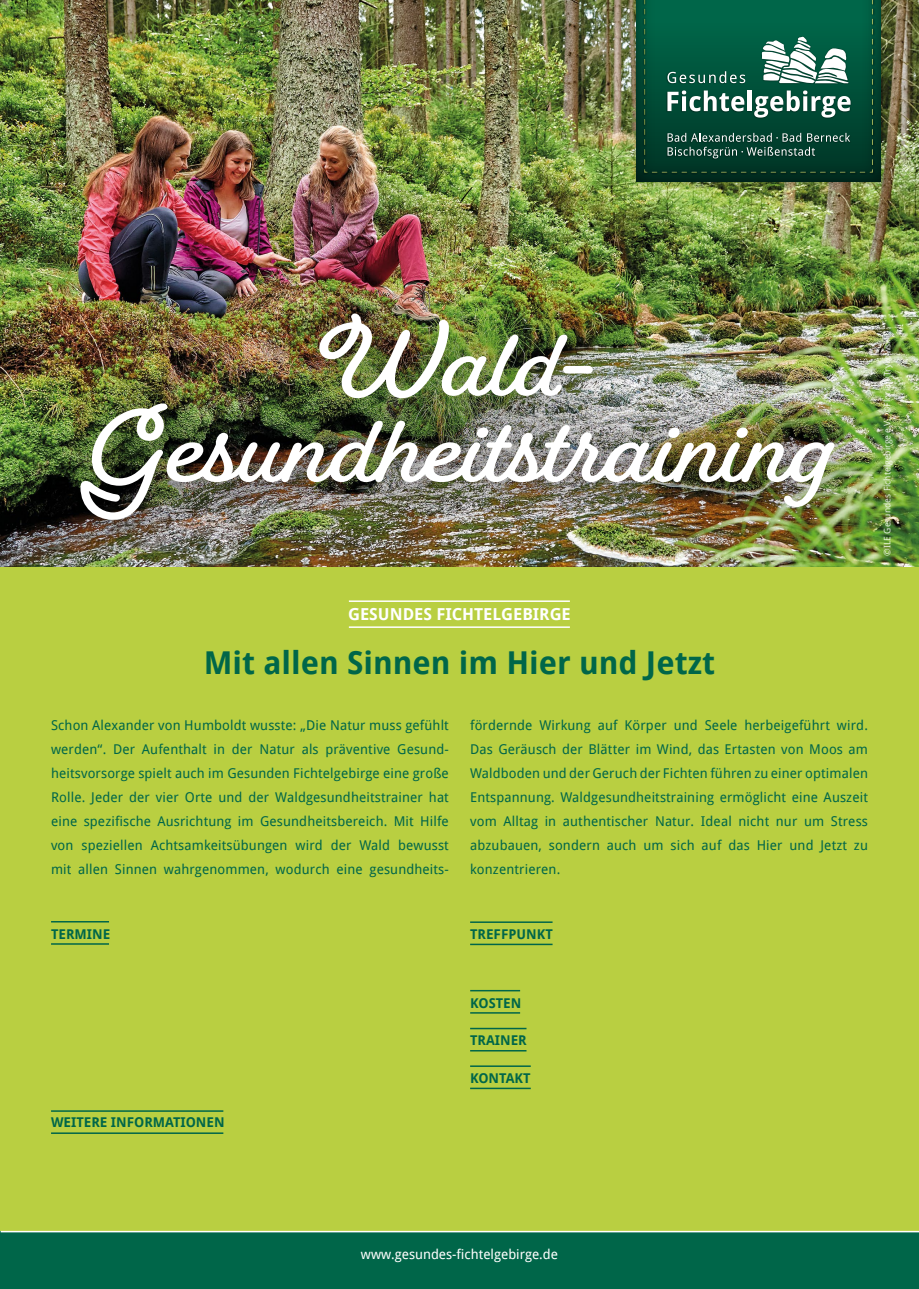
<style>
.page{position:relative;width:919px;height:1289px;background:#fff}
.page>*{position:absolute;margin:0;border:0;box-sizing:border-box;transform-origin:0 0}
.t1{font:700 93px/86.1px "Fairwater Script";color:#fff;text-align:center}
.t2{font:700 31.5px "Droid Sans";color:#006649}
.t3{font:700 16.5px "Droid Sans";color:#fff}
.t4{font:13.5px/24px "Droid Sans";letter-spacing:.01em;color:#006649;text-align:justify}
.t5{font:700 13.5px "Droid Sans";color:#006649}
.t6{font:13.5px "Droid Sans";color:#fff}
.t7{font:9px "Droid Sans";color:#fff}
</style>
<div class="page">
<img style="left:0;top:0;width:918px;height:568px">
<div style="left:0;top:568px;width:918px;height:666px;background:#b9cf41"></div>
<div style="left:0;top:1231px;width:918px;height:57px;background:#006649"></div>
<hr style="left:1px;top:1230px;width:917px;height:2px;background:#fff">
<div style="left:35px;top:270px;width:843px;height:296px;background:#000;opacity:.65"></div>
<hr style="left:51px;top:1110px;width:172px;height:1px;background:#006649">
<hr style="left:51px;top:1132px;width:172px;height:1px;background:#006649">
<hr style="left:349px;top:600px;width:221px;height:2px;background:#fff">
<hr style="left:349px;top:626px;width:221px;height:2px;background:#fff">
<hr style="left:51px;top:921px;width:58px;height:1px;background:#006649">
<hr style="left:51px;top:943px;width:58px;height:1px;background:#006649">
<hr style="left:470px;top:989px;width:50px;height:2px;background:#006649">
<hr style="left:470px;top:1012px;width:50px;height:1px;background:#006649">
<hr style="left:470px;top:1027px;width:56px;height:2px;background:#006649">
<hr style="left:470px;top:1049px;width:56px;height:2px;background:#006649">
<hr style="left:470px;top:1065px;width:60px;height:1px;background:#006649">
<hr style="left:470px;top:1087px;width:60px;height:2px;background:#006649">
<hr style="left:470px;top:921px;width:82px;height:1px;background:#006649">
<hr style="left:470px;top:943px;width:82px;height:2px;background:#006649">
<div style="left:626px;top:0;width:264px;height:191px;background:#000;opacity:.5"></div>
<div style="left:623px;top:0;width:269px;height:183px;background:#000;opacity:.6"></div>
<div style="left:642px;top:0;width:233px;height:175px;background:#000;opacity:.4"></div>
<svg style="left:643px;top:0;width:230px;height:173px;background:#206450"></svg>
<h1 class="t1" style="left:82px;top:320px;width:756px">Wald-<br>Gesundheitstraining</h1>
<p class="t7" style="left:880px;top:555px;width:220px;rotate:-90deg">©ILE Gesundes Fichtelgebirge e.V., ©Florian Trykowski</p>
<p class="t3" style="left:348px;top:603px;width:224px">GESUNDES FICHTELGEBIRGE</p>
<h2 class="t2" style="left:204px;top:640px;width:513px">Mit allen Sinnen im Hier und Jetzt</h2>
<p class="t4" style="left:51px;top:712px;width:399px">Schon Alexander von Humboldt wusste: „Die Natur muss gefühlt werden“. Der Aufenthalt in der Natur als präventive Gesund&shy;heitsvorsorge spielt auch im Gesunden Fichtelgebirge eine große Rolle. Jeder der vier Orte und der Waldgesundheitstrainer hat eine spezifische Ausrichtung im Gesundheitsbereich. Mit Hilfe von speziellen Achtsamkeitsübungen wird der Wald bewusst mit allen Sinnen wahrgenommen, wodurch eine gesundheits-</p>
<p class="t4" style="left:470px;top:712px;width:399px">fördernde Wirkung auf Körper und Seele herbeigeführt wird.<br>Das Geräusch der Blätter im Wind, das Ertasten von Moos am Waldboden und der Geruch der Fichten führen zu einer optimalen Entspannung. Waldgesundheitstraining ermöglicht eine Auszeit vom Alltag in authentischer Natur. Ideal nicht nur um Stress abzubauen, sondern auch um sich auf das Hier und Jetzt zu konzentrieren.</p>
<p class="t5" style="left:51px;top:924px;width:61px">TERMINE</p>
<p class="t5" style="left:470px;top:924px;width:84px">TREFFPUNKT</p>
<p class="t5" style="left:51px;top:1112px;width:175px">WEITERE INFORMATIONEN</p>
<p class="t5" style="left:470px;top:993px;width:53px">KOSTEN</p>
<p class="t5" style="left:470px;top:1030px;width:58px">TRAINER</p>
<p class="t5" style="left:470px;top:1068px;width:62px">KONTAKT</p>
<p class="t6" style="left:361px;top:1245px;width:198px">www.gesundes-fichtelgebirge.de</p>
</div>
